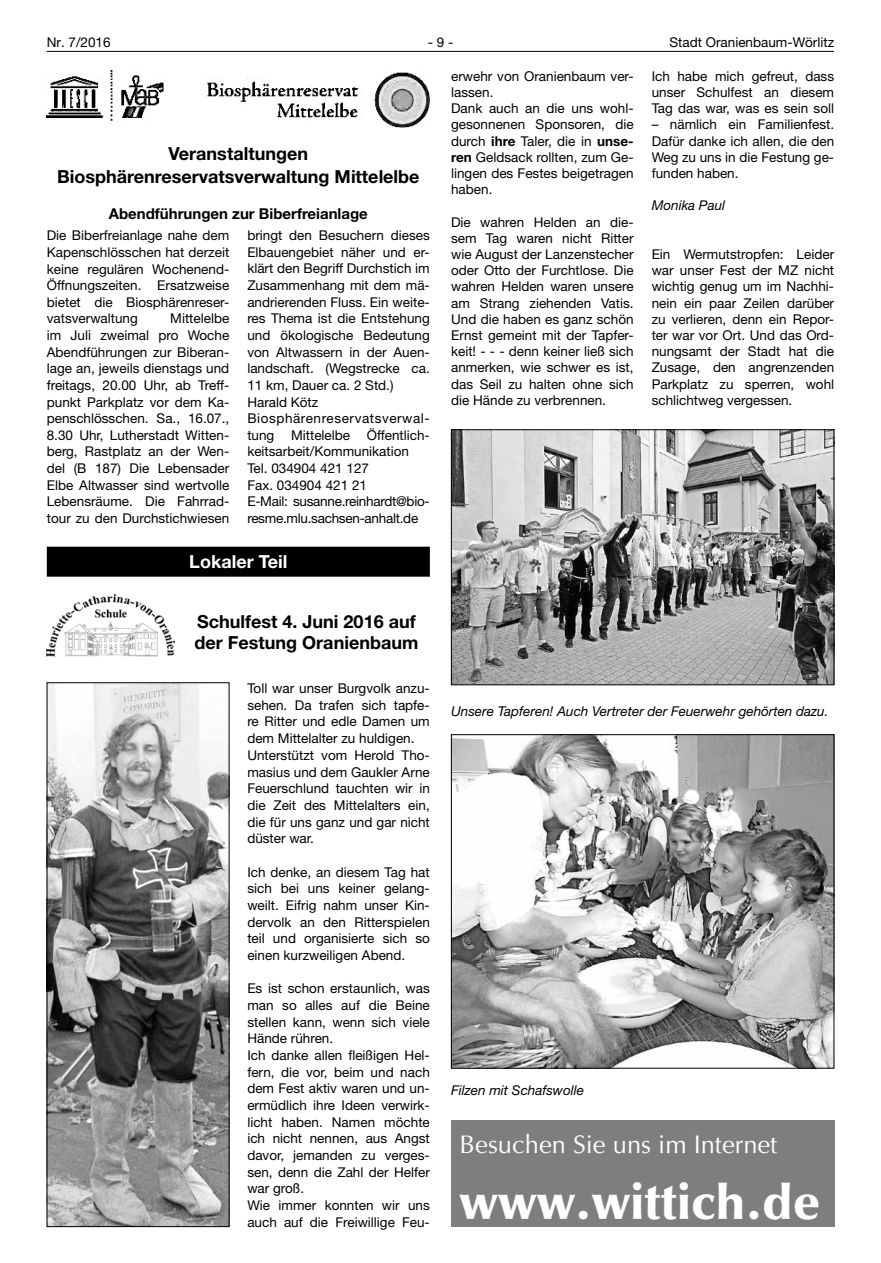
<style>
.page{position:relative;width:881px;height:1263px;background:#fff}
.page>*{position:absolute;margin:0;border:0;box-sizing:border-box;transform-origin:0 0}
.t1{font:900 49.5px "Optima LT";color:#fff}
.t2{font:25.5px "Optima LT";color:#fff}
.t3{font:700 18px/23px "Helvetica Neue LT";color:#000;text-align:center}
.t4{font:700 18px "Helvetica Neue LT";color:#fff}
.t5{font:700 15px "Helvetica Neue LT";color:#000}
.t6{font:13.5px/16.6px "Helvetica Neue LT";color:#000;text-align:justify}
.t7{font:italic 13.5px "Helvetica Neue LT";color:#000}
.s1{font-weight:700}
</style>
<div class="page">
<hr style="left:47px;top:51px;width:786px;height:1px;background:#000">
<img style="left:47px;top:70px;width:382px;height:57px">
<div style="left:47px;top:546px;width:382px;height:30px;background:#aeaeae"></div>
<div style="left:47px;top:547px;width:382px;height:30px;background:#000"></div>
<img style="left:47px;top:594px;width:127px;height:62px">
<img style="left:49px;top:684px;width:178px;height:541px">
<div style="left:47px;top:682px;width:182px;height:545px;border:1px solid #000"></div>
<img style="left:453px;top:431px;width:378px;height:252px">
<div style="left:451px;top:429px;width:382px;height:256px;border:1px solid #000"></div>
<img style="left:453px;top:736px;width:378px;height:330px">
<div style="left:451px;top:734px;width:382px;height:334px;border:1px solid #000"></div>
<div style="left:451px;top:1120px;width:382px;height:107px;background:#7e7e7e"></div>
<p class="t6" style="left:47px;top:33px;width:65px">Nr. 7/2016</p>
<p class="t6" style="left:427px;top:33px;width:27px">- 9 -</p>
<p class="t6" style="left:669px;top:33px;width:166px">Stadt Oranienbaum-Wörlitz</p>
<h3 class="t3" style="left:57px;top:141px;width:364px">Veranstaltungen<br>Biosphärenreservatsverwaltung Mittelelbe</h3>
<p class="t5" style="left:109px;top:204px;width:260px">Abendführungen zur Biberfreianlage</p>
<p class="t6" style="left:47px;top:227px;width:184px">Die Biberfreianlage nahe dem Kapenschlösschen hat derzeit keine regulären Wochenend-Öffnungszeiten. Ersatzweise bietet die Biosphärenreser&shy;vatsverwaltung</p>
<p class="t6" style="left:247px;top:227px;width:184px;text-align:left">bringt den Besuchern dieses<br>Elbauengebiet näher und er&shy;klärt den Begriff Durchstich im<br>Zusammenhang mit dem mä&shy;andrierenden Fluss. Ein weite&shy;res Thema ist die Entstehung und ökologische Bedeutung von Altwassern in der Auen&shy;landschaft. (Wegstrecke ca.<br>11 km, Dauer ca. 2 Std.)<br>Harald Kötz<br>Biosphärenreservatsverwal&shy;tung Mittelelbe Öffentlich&shy;keitsarbeit/Kommunikation<br>Tel. 034904 421 127<br>Fax. 034904 421 21<br>E-Mail: susanne.reinhardt@bio&shy;resme.mlu.sachsen-anhalt.de</p>
<h3 class="t4" style="left:189px;top:550px;width:99px">Lokaler Teil</h3>
<p class="t6" style="left:47px;top:310px;width:184px;text-indent:123px">Mittelelbe im Juli zweimal pro Woche Abendführungen zur Biberan&shy;lage an, jeweils dienstags und freitags, 20.00 Uhr, ab Treff&shy;punkt Parkplatz vor dem Ka&shy;penschlösschen. Sa., 16.07., 8.30 Uhr, Lutherstadt Witten&shy;berg, Rastplatz an der Wen&shy;del (B 187) Die Lebensader Elbe Altwasser sind wertvolle Lebensräume. Die Fahrrad&shy;tour zu den Durchstichwiesen</p>
<h3 class="t3" style="left:194px;top:610px;width:225px;line-height:21.6px;text-align:left">Schulfest 4. Juni 2016 auf der Festung Oranienbaum</h3>
<p class="t6" style="left:247px;top:680px;width:184px;text-align:left">Toll war unser Burgvolk anzu&shy;sehen. Da trafen sich tapfe&shy;re Ritter und edle Damen um dem Mittelalter zu huldigen.<br>Unterstützt vom Herold Tho&shy;masius und dem Gaukler Arne<br>Feuerschlund tauchten wir in die Zeit des Mittelalters ein, die für uns ganz und gar nicht düster war.</p>
<p class="t6" style="left:247px;top:863px;width:184px">Ich denke, an diesem Tag hat sich bei uns keiner gelang&shy;weilt. Eifrig nahm unser Kin&shy;dervolk an den Ritterspielen teil und organisierte sich so einen kurzweiligen Abend.</p>
<p class="t6" style="left:247px;top:980px;width:184px;text-align:left">Es ist schon erstaunlich, was man so alles auf die Beine stellen kann, wenn sich viele<br>Hände rühren.<br>Ich danke allen fleißigen Hel&shy;fern, die vor, beim und nach dem Fest aktiv waren und un&shy;ermüdlich ihre Ideen verwirk&shy;licht haben. Namen möchte ich nicht nennen, aus Angst davor, jemanden zu verges&shy;sen, denn die Zahl der Helfer war groß.<br>Wie immer konnten wir uns auch auf die Freiwillige Feu-</p>
<p class="t6" style="left:451px;top:68px;width:184px;line-height:16.2px;text-align:left">erwehr von Oranienbaum ver&shy;lassen.<br>Dank auch an die uns wohl&shy;gesonnenen Sponsoren, die durch <span class="s1">ihre</span> Taler, die in <span class="s1">unse&shy;ren</span> Geldsack rollten, zum Ge&shy;lingen des Festes beigetragen haben.</p>
<p class="t6" style="left:451px;top:213px;width:184px;line-height:16.2px">Die wahren Helden an die&shy;sem Tag waren nicht Ritter wie August der Lanzenstecher oder Otto der Furchtlose. Die wahren Helden waren unsere am Strang ziehenden Vatis.<br>Und die haben es ganz schön Ernst gemeint mit der Tapfer&shy;keit! - - - denn keiner ließ sich anmerken, wie schwer es ist, das Seil zu halten ohne sich die Hände zu verbrennen.</p>
<p class="t6" style="left:651px;top:68px;width:184px;line-height:16.2px">Ich habe mich gefreut, dass unser Schulfest an diesem Tag das war, was es sein soll</p>
<p class="t6" style="left:651px;top:116px;width:184px;line-height:16.2px">– nämlich ein Familienfest.<br>Dafür danke ich allen, die den Weg zu uns in die Festung ge&shy;funden haben.</p>
<p class="t7" style="left:651px;top:197px;width:75px">Monika Paul</p>
<p class="t6" style="left:651px;top:246px;width:184px;line-height:16.2px">Ein Wermutstropfen: Leider war unser Fest der MZ nicht wichtig genug um im Nachhi&shy;nein ein paar Zeilen darüber zu verlieren, denn ein Repor&shy;ter war vor Ort. Und das Ord&shy;nungsamt der Stadt hat die Zusage, den angrenzenden Parkplatz zu sperren, wohl schlichtweg vergessen.</p>
<p class="t7" style="left:451px;top:703px;width:379px">Unsere Tapferen! Auch Vertreter der Feuerwehr gehörten dazu.</p>
<p class="t7" style="left:451px;top:1082px;width:134px">Filzen mit Schafswolle</p>
<h2 class="t2" style="left:459px;top:1130px;width:319px">Besuchen Sie uns im Internet</h2>
<h1 class="t1" style="left:459px;top:1173px;width:362px">www.wittich.de</h1>
</div>
